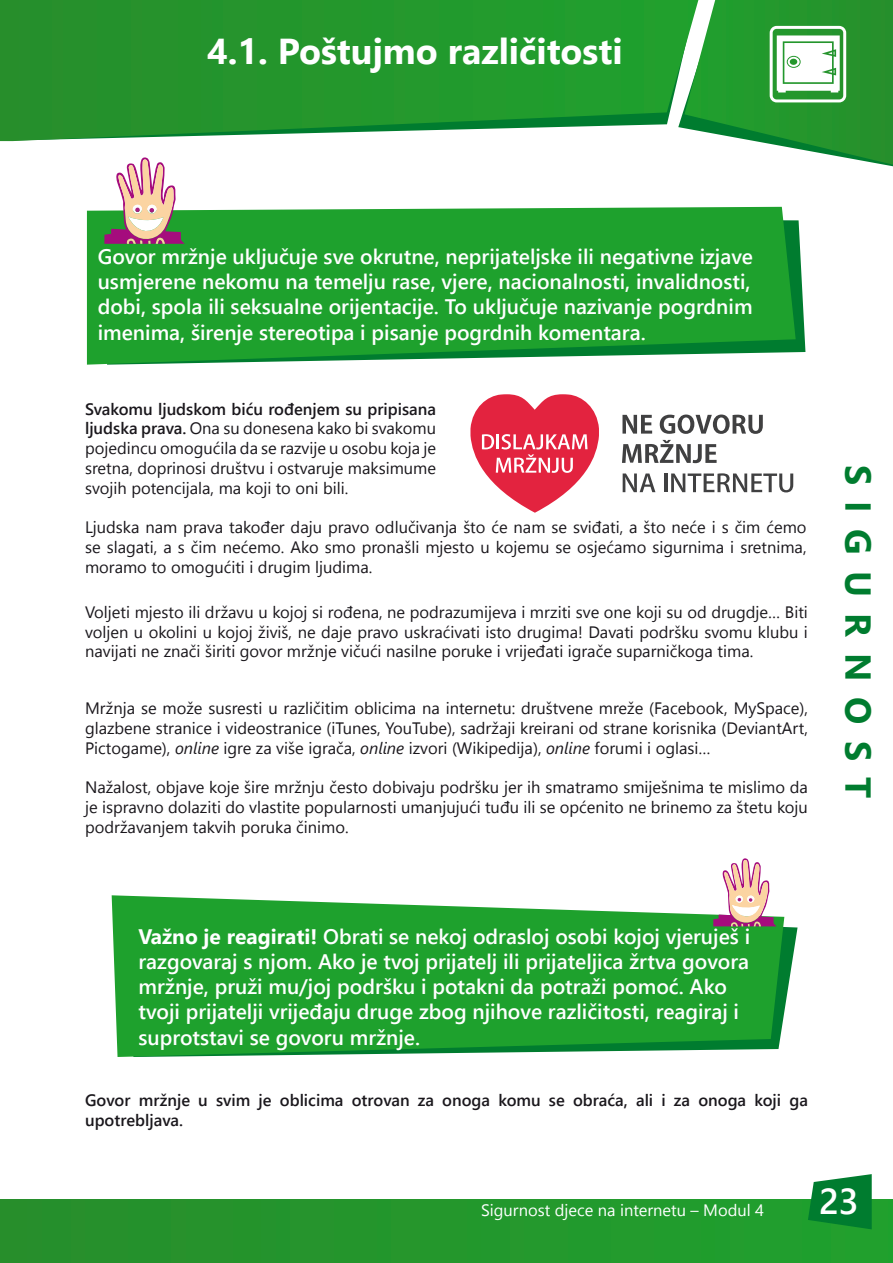
<style>
.page{position:relative;width:893px;height:1263px;background:#fff}
.page>*{position:absolute;margin:0;border:0;box-sizing:border-box;transform-origin:0 0}
.t1{font:700 36px "Segoe UI";color:#fff}
.t2{font:700 36px "Segoe UI";letter-spacing:.45em;color:#007c2f}
.t3{font:600 36px "Segoe UI";color:#fff}
.t4{font:600 21px/25.2px "Segoe UI";color:#fff}
.t5{font:16.5px/19.8px "Segoe UI";color:#1a171c;text-align:justify}
.t6{font:600 16.5px/19.8px "Segoe UI";color:#1a171c}
.t7{font:16.5px "Segoe UI";color:#fff}
.s1{font-weight:600}
.s2{font-style:italic}
.s3{font-weight:700}
</style>
<div class="page">
<svg style="left:0;top:0;width:678px;height:141px;background:#309c39"></svg>
<div style="left:0;top:1199px;width:893px;height:64px;background:#24972d"></div>
<svg style="left:808px;top:1174px;width:64px;height:55px"></svg>
<svg style="left:678px;top:0;width:215px;height:167px"></svg>
<svg style="left:112px;top:895px;width:672px;height:162px;background:#30a73f"></svg>
<svg style="left:713px;top:858px;width:63px;height:68px"></svg>
<svg style="left:470px;top:394px;width:129px;height:119px"></svg>
<svg style="left:622px;top:415px;width:30px;height:19px"></svg>
<svg style="left:660px;top:414px;width:103px;height:20px"></svg>
<svg style="left:622px;top:440px;width:95px;height:23px"></svg>
<svg style="left:623px;top:473px;width:32px;height:19px"></svg>
<hr style="left:664px;top:473px;width:3px;height:19px;background:#404041">
<svg style="left:671px;top:473px;width:122px;height:19px"></svg>
<svg style="left:87px;top:207px;width:709px;height:158px;background:#28a438"></svg>
<svg style="left:104px;top:157px;width:81px;height:87px"></svg>
<h1 class="t1" style="left:207px;top:22px;width:417px">4.1. Poštujmo različitosti</h1>
<p class="t4" style="left:98px;top:244px;width:657px;text-align:justify">Govor mržnje uključuje sve okrutne, neprijateljske ili negativne izjave usmjerene nekomu na temelju rase, vjere, nacionalnosti, invalidnosti, dobi, spola ili seksualne orijentacije. To uključuje nazivanje pogrdnim imenima, širenje stereotipa i pisanje pogrdnih komentara.</p>
<p class="t5" style="left:85px;top:398px;width:352px"><span class="s1">Svakomu ljudskom biću rođenjem su pripisana ljudska prava.</span> Ona su donesena kako bi svakomu pojedincu omogućila da se razvije u osobu koja je sretna, doprinosi društvu i ostvaruje maksimume svojih potencijala, ma koji to oni bili.</p>
<p class="t5" style="left:85px;top:517px;width:723px">Ljudska nam prava također daju pravo odlučivanja što će nam se sviđati, a što neće i s čim ćemo se slagati, a s čim nećemo. Ako smo pronašli mjesto u kojemu se osjećamo sigurnima i sretnima, moramo to omogućiti i drugim ljudima.</p>
<p class="t5" style="left:85px;top:602px;width:724px">Voljeti mjesto ili državu u kojoj si rođena, ne podrazumijeva i mrziti sve one koji su od drugdje… Biti voljen u okolini u kojoj živiš, ne daje pravo uskraćivati isto drugima! Davati podršku svomu klubu i navijati ne znači širiti govor mržnje vičući nasilne poruke i vrijeđati igrače suparničkoga tima.</p>
<p class="t5" style="left:85px;top:698px;width:724px">Mržnja se može susresti u različitim oblicima na internetu: društvene mreže (Facebook, MySpace), glazbene stranice i videostranice (iTunes, YouTube), sadržaji kreirani od strane korisnika (DeviantArt, Pictogame), <span class="s2">online</span> igre za više igrača, <span class="s2">online</span> izvori (Wikipedija), <span class="s2">online</span> forumi i oglasi…</p>
<p class="t5" style="left:85px;top:777px;width:724px">Nažalost, objave koje šire mržnju često dobivaju podršku jer ih smatramo smiješnima te mislimo da je ispravno dolaziti do vlastite popularnosti umanjujući tuđu ili se općenito ne brinemo za štetu koju podržavanjem takvih poruka činimo.</p>
<h1 class="t2" style="left:887px;top:465px;width:335px;rotate:90deg">SIGURNOST</h1>
<p class="t4" style="left:139px;top:923px;width:613px"><span class="s3">Važno je reagirati!</span> Obrati se nekoj odrasloj osobi kojoj vjeruješ i razgovaraj s njom. Ako je tvoj prijatelj ili prijateljica žrtva govora mržnje, pruži mu/joj podršku i potakni da potraži pomoć. Ako tvoji prijatelji vrijeđaju druge zbog njihove različitosti, reagiraj i suprotstavi se govoru mržnje.</p>
<p class="t6" style="left:85px;top:1090px;width:724px">Govor mržnje u svim je oblicima otrovan za onoga komu se obraća, ali i za onoga koji ga upotrebljava.</p>
<p class="t7" style="left:481px;top:1197px;width:285px">Sigurnost djece na internetu – Modul 4</p>
<h1 class="t3" style="left:819px;top:1172px;width:41px">23</h1>
</div>
